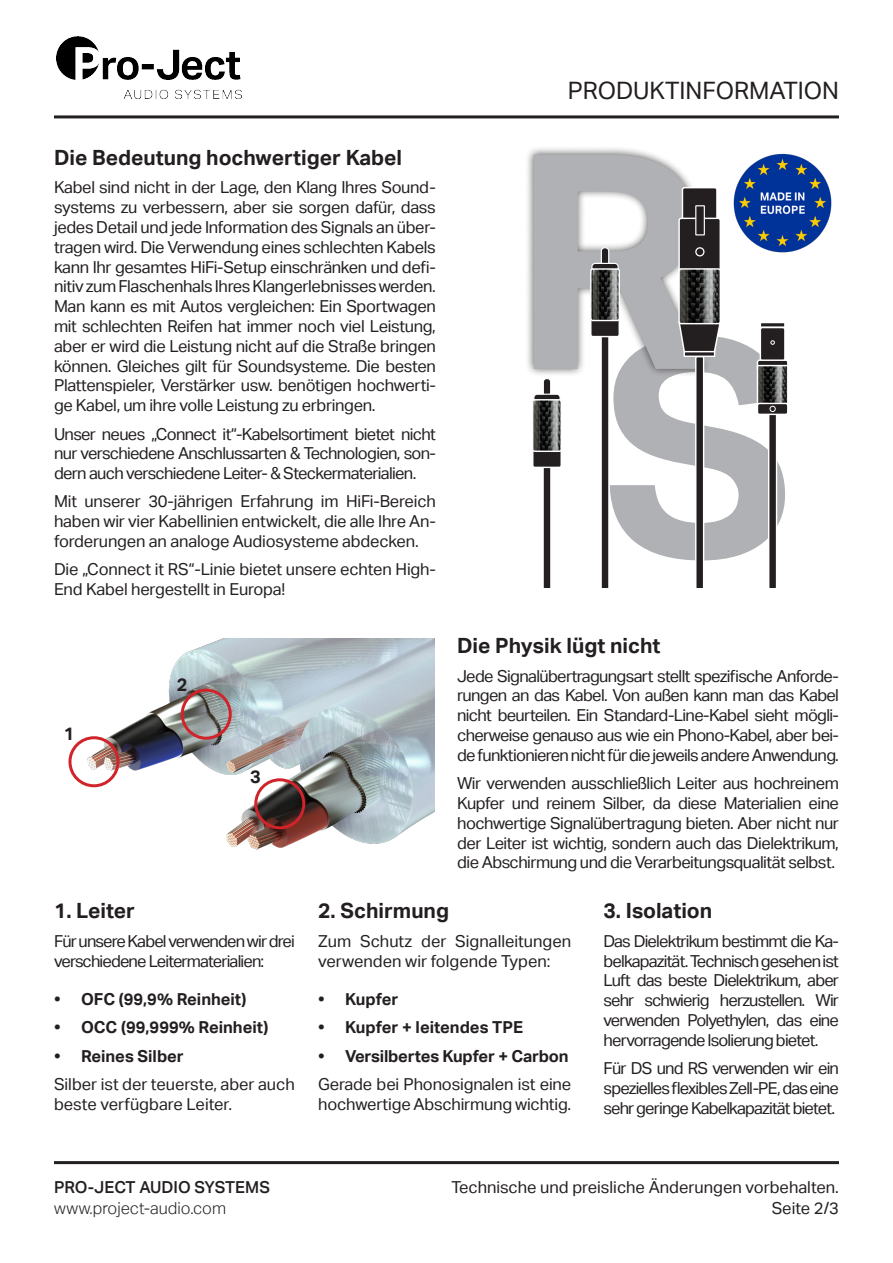
<style>
.page{position:relative;width:893px;height:1263px;background:#fff}
.page>*{position:absolute;margin:0;border:0;box-sizing:border-box;transform-origin:0 0}
.t1{font:700 300px "Aktiv Grotesk Trial";color:#b0b1b5}
.t2{font:24px "Aktiv Grotesk Trial";color:#231f20}
.t3{font:700 21px "Aktiv Grotesk Trial";color:#231f20}
.t4{font:700 18px "Aktiv Grotesk Trial";color:#231f20}
.t5{font:16.5px/19.8px "Aktiv Grotesk Trial";letter-spacing:-.02em;color:#231f20;text-align:justify}
.t6{font:16.5px/19.8px "Aktiv Grotesk Trial";color:#231f20}
.t7{font:700 16.5px "Aktiv Grotesk Trial";color:#231f20}
.t8{font:16.5px/19.8px "Aktiv Grotesk Trial";letter-spacing:-.05em;color:#231f20}
.t9{font:300 16.5px "Aktiv Grotesk Trial";color:#231f20}
.t10{font:500 16.5px "Aktiv Grotesk Trial";color:#231f20}
</style>
<div class="page">
<img style="left:57px;top:36px;width:184px;height:63px">
<hr style="left:54px;top:115px;width:785px;height:3px;background:#231f20">
<hr style="left:54px;top:1161px;width:785px;height:3px;background:#231f20">
<img style="left:71px;top:638px;width:364px;height:212px">
<div style="left:68px;top:736px;width:51px;height:51px;border:3px solid #d1232a;border-radius:50%"></div>
<div style="left:181px;top:689px;width:51px;height:51px;border:3px solid #d1232a;border-radius:50%"></div>
<div style="left:254px;top:778px;width:51px;height:51px;border:3px solid #d1232a;border-radius:50%"></div>
<div style="left:525px;top:146px;width:187px;height:231px;background:#231f20;opacity:.75"></div>
<div style="left:760px;top:322px;width:25px;height:5px;background:#231f20"></div>
<div style="left:760px;top:322px;width:26px;height:6px;border:1px solid #fff"></div>
<div style="left:760px;top:328px;width:25px;height:33px;background:#231f20;border-radius:2px"></div>
<div style="left:760px;top:327px;width:26px;height:34px;border:1px solid #fff;border-radius:2px"></div>
<svg style="left:757px;top:360px;width:31px;height:10px"></svg>
<div style="left:757px;top:359px;width:31px;height:12px;border:1px solid #fff;border-radius:2px"></div>
<div style="left:769px;top:414px;width:7px;height:175px;background:#231f20"></div>
<div style="left:768px;top:413px;width:9px;height:176px;border:1px solid #fff"></div>
<img style="left:759px;top:367px;width:27px;height:36px">
<div style="left:757px;top:365px;width:31px;height:40px;border:1px solid #fff"></div>
<svg style="left:771px;top:340px;width:4px;height:5px"></svg>
<div style="left:757px;top:403px;width:31px;height:11px;background:#231f20;border-radius:2px"></div>
<div style="left:757px;top:403px;width:31px;height:12px;border:1px solid #fff;border-radius:2px"></div>
<svg style="left:770px;top:406px;width:6px;height:6px"></svg>
<div style="left:601px;top:335px;width:8px;height:254px;background:#231f20"></div>
<div style="left:600px;top:334px;width:10px;height:255px;border:1px solid #fff"></div>
<div style="left:591px;top:315px;width:28px;height:22px;background:#231f20;border-radius:2px"></div>
<div style="left:590px;top:314px;width:30px;height:23px;border:1px solid #fff;border-radius:2px"></div>
<div style="left:601px;top:248px;width:8px;height:17px;background:#231f20;border-radius:3px"></div>
<div style="left:601px;top:247px;width:8px;height:19px;border:1px solid #fff;border-radius:3px"></div>
<div style="left:592px;top:263px;width:26px;height:8px;background:#231f20;border-radius:3px"></div>
<div style="left:591px;top:263px;width:28px;height:8px;border:1px solid #fff;border-radius:3px"></div>
<svg style="left:592px;top:270px;width:26px;height:49px"></svg>
<div style="left:590px;top:268px;width:30px;height:53px;border:1px solid #fff;border-radius:2px"></div>
<div style="left:684px;top:347px;width:31px;height:9px;background:#231f20"></div>
<div style="left:684px;top:346px;width:31px;height:11px;border:1px solid #fff"></div>
<svg style="left:678px;top:323px;width:41px;height:30px"></svg>
<div style="left:682px;top:188px;width:35px;height:37px;background:#231f20;border-radius:2px"></div>
<div style="left:682px;top:187px;width:36px;height:38px;border:1px solid #fff;border-radius:2px"></div>
<div style="left:679px;top:218px;width:41px;height:54px;background:#231f20;border-radius:2px"></div>
<div style="left:678px;top:218px;width:43px;height:55px;border:1px solid #fff;border-radius:2px"></div>
<div style="left:695px;top:247px;width:9px;height:9px;border:1px solid #fff;border-radius:50%"></div>
<div style="left:696px;top:206px;width:8px;height:29px;background:#231f20"></div>
<div style="left:695px;top:205px;width:10px;height:30px;border:1px solid #fff"></div>
<div style="left:696px;top:357px;width:8px;height:232px;background:#231f20"></div>
<div style="left:695px;top:356px;width:9px;height:233px;border:1px solid #fff"></div>
<img style="left:680px;top:270px;width:39px;height:52px">
<div style="left:678px;top:268px;width:43px;height:56px;border:1px solid #fff;border-radius:2px"></div>
<div style="left:543px;top:466px;width:8px;height:123px;background:#231f20"></div>
<div style="left:542px;top:465px;width:10px;height:124px;border:1px solid #fff"></div>
<div style="left:533px;top:446px;width:28px;height:21px;background:#231f20;border-radius:2px"></div>
<div style="left:532px;top:445px;width:30px;height:23px;border:1px solid #fff;border-radius:2px"></div>
<div style="left:543px;top:379px;width:8px;height:17px;background:#231f20;border-radius:3px"></div>
<div style="left:543px;top:378px;width:8px;height:18px;border:1px solid #fff;border-radius:3px"></div>
<div style="left:534px;top:394px;width:26px;height:8px;background:#231f20;border-radius:3px"></div>
<div style="left:533px;top:394px;width:28px;height:8px;border:1px solid #fff;border-radius:3px"></div>
<svg style="left:534px;top:401px;width:26px;height:49px"></svg>
<div style="left:532px;top:399px;width:30px;height:53px;border:1px solid #fff;border-radius:2px"></div>
<img style="left:733px;top:153px;width:99px;height:100px">
<p class="t3" style="left:54px;top:146px;width:350px">Die Bedeutung hochwertiger Kabel</p>
<p class="t5" style="left:54px;top:178px;width:383px">Kabel sind nicht in der Lage, den Klang Ihres Sound&shy;systems zu verbessern, aber sie sorgen dafür, dass jedes Detail und jede Information des Signals an über&shy;tragen wird. Die Verwendung eines schlechten Kabels kann Ihr gesamtes HiFi-Setup einschränken und defi&shy;nitiv zum Flaschenhals Ihres Klangerlebnisses werden.<br>Man kann es mit Autos vergleichen: Ein Sportwagen mit schlechten Reifen hat immer noch viel Leistung, aber er wird die Leistung nicht auf die Straße bringen können. Gleiches gilt für Soundsysteme. Die besten Plattenspieler, Verstärker usw. benötigen hochwerti&shy;ge Kabel, um ihre volle Leistung zu erbringen.</p>
<p class="t5" style="left:54px;top:424px;width:383px">Unser neues „Connect it“-Kabelsortiment bietet nicht nur verschiedene Anschlussarten &amp; Technologien, son&shy;dern auch verschiedene Leiter- &amp; Steckermaterialien.</p>
<p class="t5" style="left:54px;top:492px;width:383px">Mit unserer 30-jährigen Erfahrung im HiFi-Bereich haben wir vier Kabellinien entwickelt, die alle Ihre An&shy;forderungen an analoge Audiosysteme abdecken.</p>
<p class="t5" style="left:54px;top:560px;width:383px">Die „Connect it RS“-Linie bietet unsere echten High-<br>End Kabel hergestellt in Europa!</p>
<p class="t4" style="left:64px;top:723px;width:12px">1</p>
<p class="t4" style="left:177px;top:674px;width:12px">2</p>
<p class="t4" style="left:250px;top:766px;width:12px">3</p>
<h2 class="t2" style="left:568px;top:77px;width:273px">PRODUKTINFORMATION</h2>
<p class="t1" style="left:512px;top:90px;width:197px">R</p>
<p class="t1" style="left:601px;top:276px;width:195px">S</p>
<p class="t3" style="left:457px;top:634px;width:205px">Die Physik lügt nicht</p>
<p class="t5" style="left:457px;top:666px;width:383px">Jede Signalübertragungsart stellt spezifische Anforde&shy;rungen an das Kabel. Von außen kann man das Kabel nicht beurteilen. Ein Standard-Line-Kabel sieht mögli&shy;cherweise genauso aus wie ein Phono-Kabel, aber bei&shy;de funktionieren nicht für diejeweils andere Anwendung.</p>
<p class="t5" style="left:457px;top:773px;width:383px">Wir verwenden ausschließlich Leiter aus hochreinem Kupfer und reinem Silber, da diese Materialien eine hochwertige Signalübertragung bieten. Aber nicht nur der Leiter ist wichtig, sondern auch das Dielektrikum, die Abschirmung und die Verarbeitungsqualität selbst.</p>
<p class="t3" style="left:54px;top:899px;width:83px">1. Leiter</p>
<p class="t8" style="left:54px;top:931px;width:242px">FürunsereKabelverwendenwirdrei verschiedene Leitermaterialien:</p>
<p class="t7" style="left:54px;top:990px;width:194px">• OFC (99,9% Reinheit)</p>
<p class="t7" style="left:54px;top:1018px;width:216px">• OCC (99,999% Reinheit)</p>
<p class="t7" style="left:54px;top:1046px;width:131px">• Reines Silber</p>
<p class="t6" style="left:54px;top:1074px;width:242px">Silber ist der teuerste, aber auch beste verfügbare Leiter.</p>
<p class="t3" style="left:318px;top:899px;width:133px">2. Schirmung</p>
<p class="t6" style="left:318px;top:931px;width:255px">Zum Schutz der Signalleitungen verwenden wir folgende Typen:</p>
<p class="t7" style="left:318px;top:990px;width:82px">• Kupfer</p>
<p class="t7" style="left:318px;top:1018px;width:206px">• Kupfer + leitendes TPE</p>
<p class="t7" style="left:318px;top:1046px;width:252px">• Versilbertes Kupfer + Carbon</p>
<p class="t5" style="left:318px;top:1074px;width:255px">Gerade bei Phonosignalen ist eine hochwertige Abschirmung wichtig.</p>
<p class="t3" style="left:603px;top:899px;width:110px">3. Isolation</p>
<p class="t5" style="left:603px;top:931px;width:237px">Das Dielektrikum bestimmt die Ka&shy;belkapazität. Technisch gesehen ist Luft das beste Dielektrikum, aber sehr schwierig herzustellen. Wir verwenden Polyethylen, das eine hervorragende Isolierung bietet.</p>
<p class="t5" style="left:603px;top:1058px;width:237px">Für DS und RS verwenden wir ein speziellesflexiblesZell-PE,daseine sehr geringe Kabelkapazität bietet.</p>
<p class="t10" style="left:54px;top:1178px;width:217px">PRO-JECT AUDIO SYSTEMS</p>
<p class="t9" style="left:54px;top:1199px;width:174px">www.project-audio.com</p>
<p class="t6" style="left:451px;top:1177px;width:389px;line-height:21px;text-align:right">Technische und preisliche Änderungen vorbehalten.<br>Seite 2/3</p>
</div>
